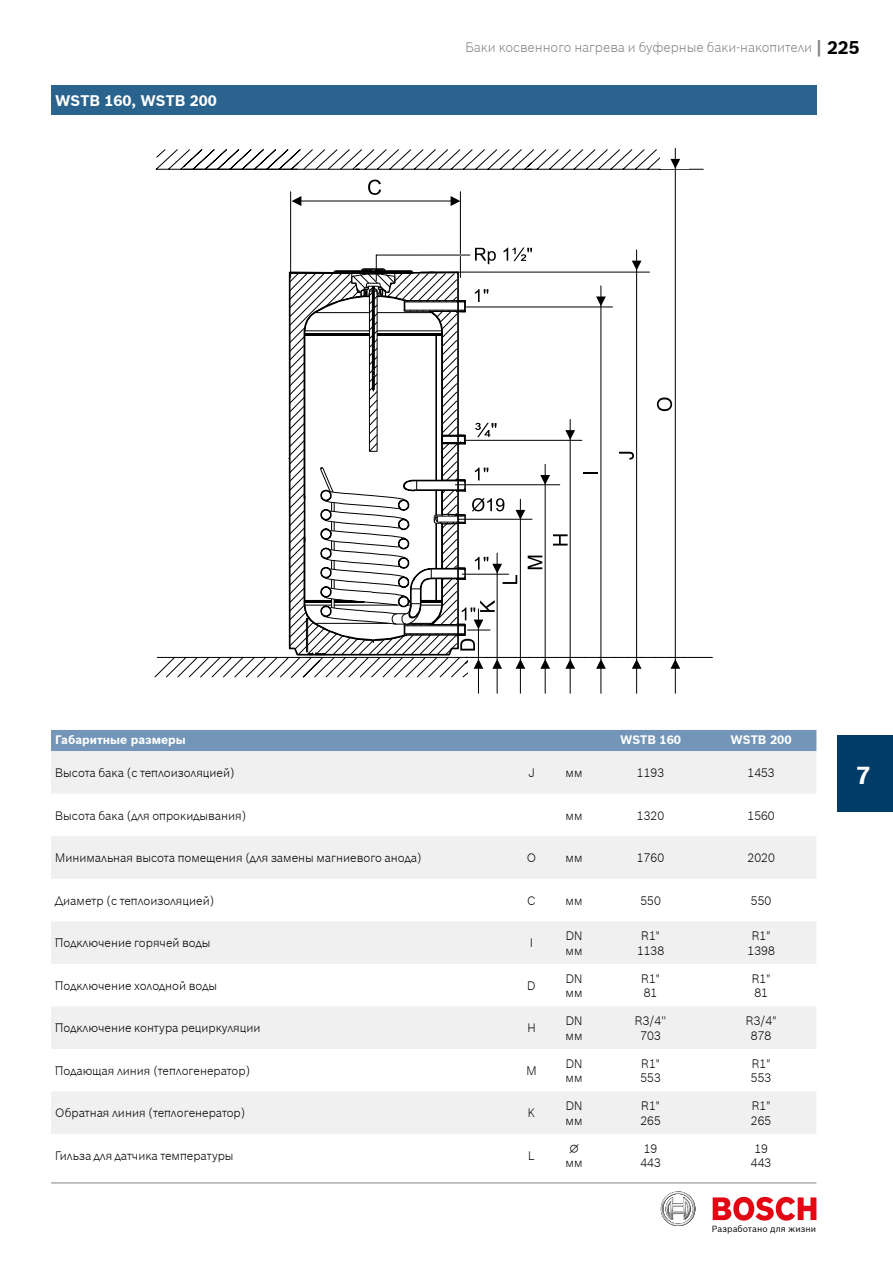
<style>
.page{position:relative;width:893px;height:1263px;background:#fff}
.page>*{position:absolute;margin:0;border:0;box-sizing:border-box;transform-origin:0 0}
.t1{font:700 24px "Bosch Sans";color:#fff}
.t2{font:700 15px "Bosch Sans";color:#fff}
.t3{font:300 13.5px "Bosch Sans";color:#878787}
.t4{font:300 12px/14.4px "Bosch Sans";color:#000}
.t5{font:700 12px "Bosch Sans";color:#fff}
.t6{font:8.7px "Bosch Sans";letter-spacing:.01em;color:#000}
.s1{font-weight:700;font-size:18px}
.s2{font-weight:700;font-size:18px;color:#000}
</style>
<div class="page">
<svg style="left:661px;top:1191px;width:35px;height:35px"></svg>
<svg style="left:713px;top:1197px;width:103px;height:23px"></svg>
<hr style="left:51px;top:1182px;width:765px;height:1px;background:#878787">
<div style="left:838px;top:736px;width:55px;height:76px;background:#003c68"></div>
<div style="left:51px;top:85px;width:765px;height:30px;background:#2a638e"></div>
<hr style="left:298px;top:200px;width:156px;height:1px;background:#000">
<svg style="left:292px;top:196px;width:9px;height:10px"></svg>
<svg style="left:451px;top:196px;width:9px;height:10px"></svg>
<hr style="left:290px;top:192px;width:1px;height:85px;background:#000">
<hr style="left:460px;top:192px;width:1px;height:62px;background:#000">
<svg style="left:368px;top:180px;width:13px;height:15px"></svg>
<hr style="left:675px;top:148px;width:1px;height:512px;background:#000">
<svg style="left:155px;top:149px;width:549px;height:22px"></svg>
<svg style="left:155px;top:248px;width:558px;height:445px"></svg>
<svg style="left:288px;top:271px;width:172px;height:385px"></svg>
<div style="left:51px;top:730px;width:765px;height:21px;background:#7295b8"></div>
<svg style="left:51px;top:751px;width:765px;height:383px;fill:#f0f0f0"></svg>
<p class="t2" style="left:55px;top:89px;width:163px">WSTB 160, WSTB 200</p>
<p class="t3" style="left:465px;top:38px;width:396px">Баки косвенного нагрева и буферные баки-накопители <span class="s1">|</span> <span class="s2">225</span></p>
<p class="t5" style="left:55px;top:730px;width:132px">Габаритные размеры</p>
<p class="t5" style="left:620px;top:730px;width:63px">WSTB 160</p>
<p class="t5" style="left:731px;top:730px;width:63px">WSTB 200</p>
<p class="t4" style="left:55px;top:765px;width:181px">Высота бака (с теплоизоляцией)</p>
<p class="t4" style="left:528px;top:765px;width:8px">J</p>
<p class="t4" style="left:566px;top:765px;width:18px">мм</p>
<p class="t4" style="left:637px;top:765px;width:29px">1193</p>
<p class="t4" style="left:747px;top:765px;width:29px">1453</p>
<p class="t4" style="left:55px;top:807px;width:193px">Высота бака (для опрокидывания)</p>
<p class="t4" style="left:566px;top:807px;width:18px">мм</p>
<p class="t4" style="left:637px;top:807px;width:29px">1320</p>
<p class="t4" style="left:747px;top:807px;width:29px">1560</p>
<p class="t4" style="left:55px;top:850px;width:368px">Минимальная высота помещения (для замены магниевого анода)</p>
<p class="t4" style="left:527px;top:850px;width:11px">O</p>
<p class="t4" style="left:566px;top:850px;width:18px">мм</p>
<p class="t4" style="left:637px;top:850px;width:29px">1760</p>
<p class="t4" style="left:747px;top:850px;width:29px">2020</p>
<p class="t4" style="left:55px;top:892px;width:161px">Диаметр (с теплоизоляцией)</p>
<p class="t4" style="left:527px;top:892px;width:10px">C</p>
<p class="t4" style="left:566px;top:892px;width:18px">мм</p>
<p class="t4" style="left:640px;top:892px;width:22px">550</p>
<p class="t4" style="left:751px;top:892px;width:22px">550</p>
<p class="t4" style="left:55px;top:935px;width:157px">Подключение горячей воды</p>
<p class="t4" style="left:530px;top:935px;width:5px">I</p>
<p class="t4" style="left:566px;top:928px;width:18px">DN мм</p>
<p class="t4" style="left:637px;top:928px;width:29px;text-align:center">R1"<br>1138</p>
<p class="t4" style="left:747px;top:928px;width:29px;text-align:center">R1"<br>1398</p>
<p class="t4" style="left:55px;top:977px;width:163px">Подключение холодной воды</p>
<p class="t4" style="left:527px;top:977px;width:10px">D</p>
<p class="t4" style="left:566px;top:970px;width:18px">DN мм</p>
<p class="t4" style="left:641px;top:970px;width:20px">R1"<br>81</p>
<p class="t4" style="left:752px;top:970px;width:20px">R1"<br>81</p>
<p class="t4" style="left:55px;top:1020px;width:207px">Подключение контура рециркуляции</p>
<p class="t4" style="left:527px;top:1020px;width:10px">H</p>
<p class="t4" style="left:566px;top:1013px;width:18px">DN мм</p>
<p class="t4" style="left:635px;top:1013px;width:33px;text-align:center">R3/4''<br>703</p>
<p class="t4" style="left:746px;top:1013px;width:32px;text-align:center">R3/4"<br>878</p>
<p class="t4" style="left:55px;top:1063px;width:197px">Подающая линия (теплогенератор)</p>
<p class="t4" style="left:526px;top:1063px;width:12px">M</p>
<p class="t4" style="left:566px;top:1055px;width:18px">DN мм</p>
<p class="t4" style="left:640px;top:1055px;width:22px">R1"<br>553</p>
<p class="t4" style="left:751px;top:1055px;width:22px">R1"<br>553</p>
<p class="t4" style="left:55px;top:1105px;width:192px">Обратная линия (теплогенератор)</p>
<p class="t4" style="left:528px;top:1105px;width:9px">K</p>
<p class="t4" style="left:566px;top:1098px;width:18px">DN мм</p>
<p class="t4" style="left:640px;top:1098px;width:22px">R1"<br>265</p>
<p class="t4" style="left:751px;top:1098px;width:22px">R1"<br>265</p>
<p class="t4" style="left:55px;top:1148px;width:180px">Гильза для датчика температуры</p>
<p class="t4" style="left:528px;top:1148px;width:8px">L</p>
<p class="t4" style="left:566px;top:1140px;width:18px">⌀ мм</p>
<p class="t4" style="left:640px;top:1140px;width:22px">19<br>443</p>
<p class="t4" style="left:751px;top:1140px;width:22px">19<br>443</p>
<p class="t6" style="left:712px;top:1223px;width:106px">Разработано для жизни</p>
<h1 class="t1" style="left:856px;top:757px;width:16px">7</h1>
</div>
